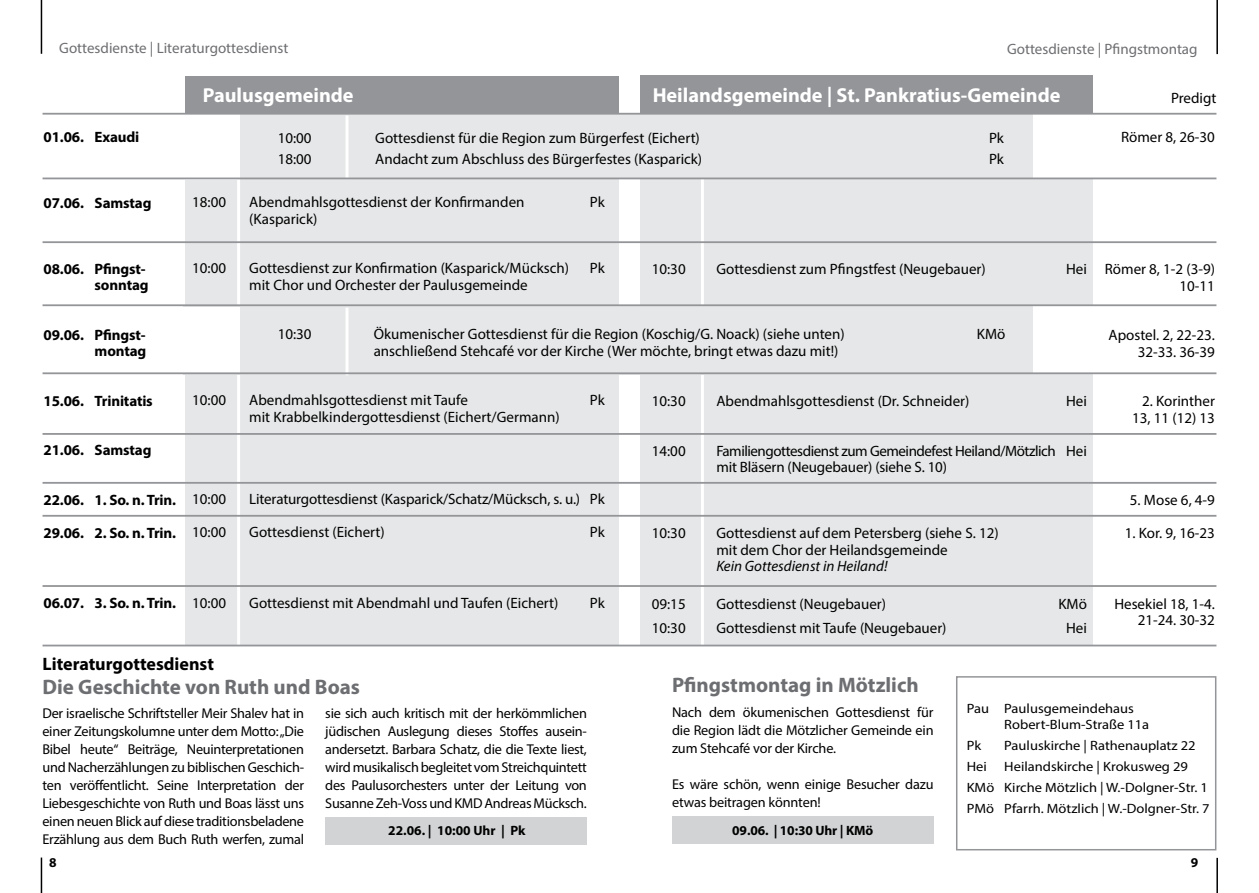
<style>
.page{position:relative;width:1259px;height:893px;background:#fff}
.page>*{position:absolute;margin:0;border:0;box-sizing:border-box;transform-origin:0 0}
.t1{font:700 21px "Myriad Pro";color:#6d6e71}
.t2{font:700 20.25px "Myriad Pro";color:#fff}
.t3{font:700 18px "Myriad Pro";color:#000}
.t4{font:15px/16.5px "Myriad Pro";color:#000;text-align:right}
.t5{font:700 15px/16.5px "Myriad Pro";letter-spacing:-.01em;color:#000;text-align:right}
.t6{font:15px/16.5px "Myriad Pro";letter-spacing:-.03em;color:#000}
.t7{font:15px "Myriad Pro";color:#6d6e71}
.t8{font:italic 15px "Myriad Pro";color:#000}
.t9{font:14.25px/18px "Myriad Pro";letter-spacing:-.02em;color:#000;text-align:justify}
.t10{font:13.5px/21px "Myriad Pro";color:#000;scale:1.07 1}
.t11{font:700 13.5px "Myriad Pro";letter-spacing:-.005em;color:#000}
</style>
<div class="page">
<div style="left:186px;top:102px;width:433px;height:755px;background:#e6e7e8"></div>
<div style="left:186px;top:76px;width:433px;height:38px;background:#939598"></div>
<div style="left:641px;top:76px;width:452px;height:817px;background:#e6e7e8"></div>
<div style="left:641px;top:76px;width:452px;height:38px;background:#939598"></div>
<hr style="left:237px;top:115px;width:3px;height:761px;background:#fff">
<hr style="left:701px;top:115px;width:3px;height:762px;background:#fff">
<div style="left:89px;top:646px;width:1032px;height:247px;background:#fff"></div>
<hr style="left:1216px;top:0;width:2px;height:54px;background:#000">
<hr style="left:1216px;top:858px;width:2px;height:35px;background:#000">
<hr style="left:41px;top:0;width:1px;height:54px;background:#000">
<hr style="left:41px;top:857px;width:1px;height:36px;background:#000">
<div style="left:956px;top:676px;width:260px;height:174px;border:2px solid #939598"></div>
<hr style="left:43px;top:241px;width:1173px;height:2px;background:#939598">
<div style="left:183px;top:114px;width:654px;height:65px;background:#e6e7e8"></div>
<hr style="left:345px;top:116px;width:3px;height:63px;background:#fff">
<div style="left:1033px;top:114px;width:77px;height:63px;background:#fff"></div>
<div style="left:181px;top:114px;width:59px;height:65px;background:#fff"></div>
<div style="left:672px;top:817px;width:261px;height:27px;background:#d1d3d4"></div>
<hr style="left:43px;top:585px;width:1173px;height:2px;background:#939598">
<div style="left:325px;top:817px;width:262px;height:28px;background:#d1d3d4"></div>
<hr style="left:43px;top:433px;width:1173px;height:2px;background:#939598">
<hr style="left:43px;top:178px;width:1173px;height:1px;background:#939598">
<hr style="left:43px;top:515px;width:1173px;height:2px;background:#939598">
<hr style="left:43px;top:645px;width:1173px;height:1px;background:#939598">
<div style="left:183px;top:306px;width:654px;height:68px;background:#e6e7e8"></div>
<hr style="left:345px;top:308px;width:3px;height:67px;background:#fff">
<div style="left:1033px;top:306px;width:77px;height:68px;background:#fff"></div>
<div style="left:181px;top:307px;width:59px;height:67px;background:#fff"></div>
<hr style="left:43px;top:372px;width:1173px;height:2px;background:#939598">
<hr style="left:43px;top:482px;width:1173px;height:2px;background:#939598">
<hr style="left:43px;top:113px;width:1173px;height:2px;background:#939598">
<hr style="left:43px;top:304px;width:1173px;height:2px;background:#939598">
<p class="t7" style="left:59px;top:39px;width:231px">Gottesdienste | Literaturgottesdienst</p>
<p class="t7" style="left:1007px;top:40px;width:192px">Gottesdienste | Pfingstmontag</p>
<h2 class="t2" style="left:203px;top:82px;width:152px">Paulusgemeinde</h2>
<h2 class="t2" style="left:652px;top:82px;width:409px">Heilandsgemeinde | St. Pankratius-Gemeinde</h2>
<p class="t4" style="left:1171px;top:89px;width:47px">Predigt</p>
<p class="t5" style="left:44px;top:128px;width:97px">01.06. Exaudi</p>
<p class="t4" style="left:278px;top:130px;width:35px">10:00</p>
<p class="t4" style="left:375px;top:130px;width:326px">Gottesdienst für die Region zum Bürgerfest (Eichert)</p>
<p class="t4" style="left:989px;top:130px;width:16px">Pk</p>
<p class="t4" style="left:278px;top:151px;width:35px">18:00</p>
<p class="t4" style="left:375px;top:151px;width:328px">Andacht zum Abschluss des Bürgerfestes (Kasparick)</p>
<p class="t4" style="left:989px;top:151px;width:16px">Pk</p>
<p class="t4" style="left:1121px;top:129px;width:95px">Römer 8, 26-30</p>
<p class="t5" style="left:44px;top:194px;width:109px">07.06. Samstag</p>
<p class="t5" style="left:44px;top:260px;width:106px">08.06. Pfingst&shy;sonntag</p>
<p class="t5" style="left:44px;top:326px;width:104px">09.06. Pfingst&shy;montag</p>
<p class="t5" style="left:44px;top:392px;width:111px">15.06. Trinitatis</p>
<p class="t5" style="left:44px;top:441px;width:109px">21.06. Samstag</p>
<p class="t5" style="left:44px;top:491px;width:134px">22.06. 1. So. n. Trin.</p>
<p class="t5" style="left:44px;top:524px;width:134px">29.06. 2. So. n. Trin.</p>
<p class="t5" style="left:44px;top:594px;width:134px">06.07. 3. So. n. Trin.</p>
<p class="t4" style="left:192px;top:194px;width:35px">18:00</p>
<p class="t4" style="left:249px;top:194px;width:277px">Abendmahlsgottesdienst der Konfirmanden</p>
<p class="t4" style="left:590px;top:194px;width:16px">Pk</p>
<p class="t4" style="left:249px;top:210px;width:70px">(Kasparick)</p>
<p class="t4" style="left:192px;top:260px;width:35px">10:00</p>
<p class="t4" style="left:249px;top:260px;width:321px">Gottesdienst zur Konfirmation (Kasparick/Mücksch)</p>
<p class="t4" style="left:590px;top:260px;width:16px">Pk</p>
<p class="t4" style="left:249px;top:276px;width:280px">mit Chor und Orchester der Paulusgemeinde</p>
<p class="t4" style="left:652px;top:261px;width:35px">10:30</p>
<p class="t4" style="left:716px;top:261px;width:271px">Gottesdienst zum Pfingstfest (Neugebauer)</p>
<p class="t4" style="left:1066px;top:261px;width:22px">Hei</p>
<p class="t4" style="left:278px;top:326px;width:35px">10:30</p>
<p class="t4" style="left:374px;top:326px;width:472px">Ökumenischer Gottesdienst für die Region (Koschig/G. Noack) (siehe unten)</p>
<p class="t4" style="left:977px;top:326px;width:30px">KMö</p>
<p class="t4" style="left:374px;top:342px;width:466px">anschließend Stehcafé vor der Kirche (Wer möchte, bringt etwas dazu mit!)</p>
<p class="t4" style="left:192px;top:392px;width:35px">10:00</p>
<p class="t4" style="left:249px;top:392px;width:220px">Abendmahlsgottesdienst mit Taufe</p>
<p class="t4" style="left:590px;top:392px;width:16px">Pk</p>
<p class="t4" style="left:249px;top:408px;width:312px">mit Krabbelkindergottesdienst (Eichert/Germann)</p>
<p class="t4" style="left:192px;top:491px;width:35px">10:00</p>
<p class="t4" style="left:249px;top:491px;width:357px">Literaturgottesdienst (Kasparick/Schatz/Mücksch, s. u.) Pk</p>
<p class="t4" style="left:192px;top:524px;width:35px">10:00</p>
<p class="t4" style="left:249px;top:524px;width:137px">Gottesdienst (Eichert)</p>
<p class="t4" style="left:590px;top:524px;width:16px">Pk</p>
<p class="t4" style="left:192px;top:594px;width:35px">10:00</p>
<p class="t4" style="left:249px;top:594px;width:311px">Gottesdienst mit Abendmahl und Taufen (Eichert)</p>
<p class="t4" style="left:590px;top:594px;width:16px">Pk</p>
<p class="t4" style="left:652px;top:393px;width:35px">10:30</p>
<p class="t4" style="left:716px;top:393px;width:254px">Abendmahlsgottesdienst (Dr. Schneider)</p>
<p class="t4" style="left:1066px;top:393px;width:22px">Hei</p>
<p class="t4" style="left:652px;top:442px;width:35px">14:00</p>
<p class="t6" style="left:716px;top:442px;width:372px">Familiengottesdienst zum Gemeindefest Heiland/Mötzlich Hei mit Bläsern (Neugebauer) (siehe S. 10)</p>
<p class="t4" style="left:652px;top:525px;width:35px">10:30</p>
<p class="t4" style="left:716px;top:525px;width:284px;text-align:left">Gottesdienst auf dem Petersberg (siehe S. 12) mit dem Chor der Heilandsgemeinde</p>
<p class="t8" style="left:716px;top:557px;width:173px">Kein Gottesdienst in Heiland!</p>
<p class="t4" style="left:652px;top:595px;width:35px">09:15</p>
<p class="t4" style="left:716px;top:595px;width:171px">Gottesdienst (Neugebauer)</p>
<p class="t4" style="left:1058px;top:595px;width:30px">KMö</p>
<p class="t4" style="left:652px;top:619px;width:35px">10:30</p>
<p class="t4" style="left:716px;top:619px;width:232px">Gottesdienst mit Taufe (Neugebauer)</p>
<p class="t4" style="left:1066px;top:619px;width:22px">Hei</p>
<p class="t4" style="left:1104px;top:261px;width:112px">Römer 8, 1-2 (3-9)<br>10-11</p>
<p class="t4" style="left:1108px;top:327px;width:108px">Apostel. 2, 22-23.<br>32-33. 36-39</p>
<p class="t4" style="left:1132px;top:393px;width:84px">2. Korinther<br>13, 11 (12) 13</p>
<p class="t4" style="left:1130px;top:492px;width:86px">5. Mose 6, 4-9</p>
<p class="t4" style="left:1124px;top:525px;width:92px">1. Kor. 9, 16-23</p>
<p class="t4" style="left:1114px;top:595px;width:102px">Hesekiel 18, 1-4.<br>21-24. 30-32</p>
<p class="t3" style="left:43px;top:652px;width:173px">Literaturgottesdienst</p>
<h1 class="t1" style="left:43px;top:673px;width:319px">Die Geschichte von Ruth und Boas</h1>
<p class="t9" style="left:42px;top:704px;width:263px">Der israelische Schriftsteller Meir Shalev hat in einer Zeitungskolumne unter dem Motto: „Die Bibel heute“ Beiträge, Neuinterpretationen und Nacherzählungen zu biblischen Geschich&shy;ten veröffentlicht. Seine Interpretation der Liebesgeschichte von Ruth und Boas lässt uns einen neuen Blick auf diese traditionsbeladene Erzählung aus dem Buch Ruth werfen, zumal</p>
<p class="t9" style="left:325px;top:704px;width:263px">sie sich auch kritisch mit der herkömmlichen jüdischen Auslegung dieses Stoffes ausein&shy;andersetzt. Barbara Schatz, die die Texte liest, wird musikalisch begleitet vom Streichquintett des Paulusorchesters unter der Leitung von Susanne Zeh-Voss und KMD Andreas Mücksch.</p>
<p class="t11" style="left:388px;top:822px;width:139px">22.06. | 10:00 Uhr | Pk</p>
<p class="t11" style="left:49px;top:854px;width:9px">8</p>
<h1 class="t1" style="left:672px;top:671px;width:248px">Pfingstmontag in Mötzlich</h1>
<p class="t9" style="left:672px;top:703px;width:263px">Nach dem ökumenischen Gottesdienst für die Region lädt die Mötzlicher Gemeinde ein zum Stehcafé vor der Kirche.</p>
<p class="t9" style="left:672px;top:775px;width:263px">Es wäre schön, wenn einige Besucher dazu etwas beitragen könnten!</p>
<p class="t11" style="left:732px;top:822px;width:143px">09.06. | 10:30 Uhr | KMö</p>
<p class="t10" style="left:1004px;top:700px;width:137px;line-height:16.2px;text-indent:-38px">Pau Paulusgemeindehaus<br>Robert-Blum-Straße 11a</p>
<p class="t10" style="left:966px;top:735px;width:15px">Pk</p>
<p class="t10" style="left:1004px;top:735px;width:180px">Pauluskirche | Rathenauplatz 22</p>
<p class="t10" style="left:966px;top:756px;width:20px">Hei</p>
<p class="t10" style="left:966px;top:756px;width:228px;text-indent:38px">Heilandskirche | Krokusweg 29<br>KMö Kirche Mötzlich | W.-Dolgner-Str. 1<br>PMö Pfarrh. Mötzlich | W.-Dolgner-Str. 7</p>
<p class="t11" style="left:1191px;top:854px;width:9px">9</p>
</div>
